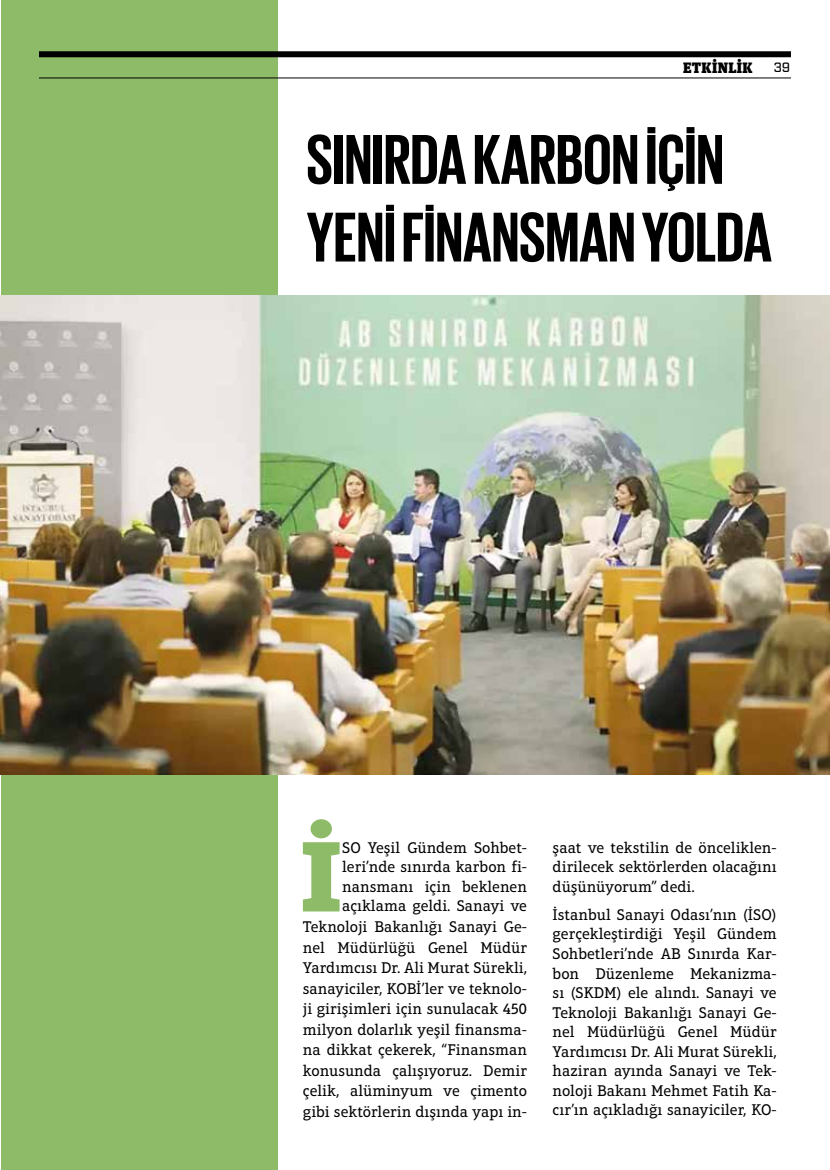
<style>
.page{position:relative;width:830px;height:1170px;background:#fff}
.page>*{position:absolute;margin:0;border:0;box-sizing:border-box;transform-origin:0 0}
.t1{font:900 101.85px "Aptifer Slab LT Pro";color:#8ebb68}
.t2{font:700 72px/77.7px "Giorgio Sans";color:#000}
.t3{font:15.75px/20.2px "Aptifer Slab LT Pro";color:#000;text-align:justify}
.t4{font:900 15px "Unit Slab Pro";letter-spacing:.02em;color:#000}
.t5{font:500 13.5px "Industry";color:#000}
</style>
<div class="page">
<div style="left:1px;top:0;width:276px;height:1169px;background:#8ebb68"></div>
<img style="left:0;top:295px;width:829px;height:479px">
<div style="left:39px;top:51px;width:751px;height:6px;background:#000"></div>
<hr style="left:39px;top:78px;width:751px;height:1px;background:#000">
<p class="t4" style="left:683px;top:57px;width:71px">ETKİNLİK</p>
<p class="t5" style="left:773px;top:60px;width:18px">39</p>
<h2 class="t2" style="left:306px;top:118px;width:467px">SINIRDA KARBON İÇİN<br>YENİ FİNANSMAN YOLDA</h2>
<h1 class="t1" style="left:300px;top:813px;width:43px">İ</h1>
<p class="t3" style="left:303px;top:837px;width:225px;text-align:right">SO Yeşil Gündem Sohbet&shy;leri’nde sınırda karbon fi&shy;nansmanı için beklenen açıklama geldi. Sanayi ve<br>Teknoloji Bakanlığı Sanayi Ge&shy;nel Müdürlüğü Genel Müdür<br>Yardımcısı Dr. Ali Murat Sürekli, sanayiciler, KOBİ’ler ve teknolo&shy;ji girişimleri için sunulacak 450 milyon dolarlık yeşil finansma&shy;na dikkat çekerek, “Finansman konusunda çalışıyoruz. Demir çelik, alüminyum ve çimento gibi sektörlerin dışında yapı in-</p>
<p class="t3" style="left:552px;top:837px;width:225px;line-height:19.5px">şaat ve tekstilin de önceliklen&shy;dirilecek sektörlerden olacağını düşünüyorum” dedi.</p>
<p class="t3" style="left:552px;top:904px;width:225px;line-height:19.5px">İstanbul Sanayi Odası’nın (İSO) gerçekleştirdiği Yeşil Gündem Sohbetleri’nde AB Sınırda Kar&shy;bon Düzenleme Mekanizma&shy;sı (SKDM) ele alındı. Sanayi ve Teknoloji Bakanlığı Sanayi Ge&shy;nel Müdürlüğü Genel Müdür Yardımcısı Dr. Ali Murat Sürekli, haziran ayında Sanayi ve Tek&shy;noloji Bakanı Mehmet Fatih Ka&shy;cır’ın açıkladığı sanayiciler, KO-</p>
</div>
